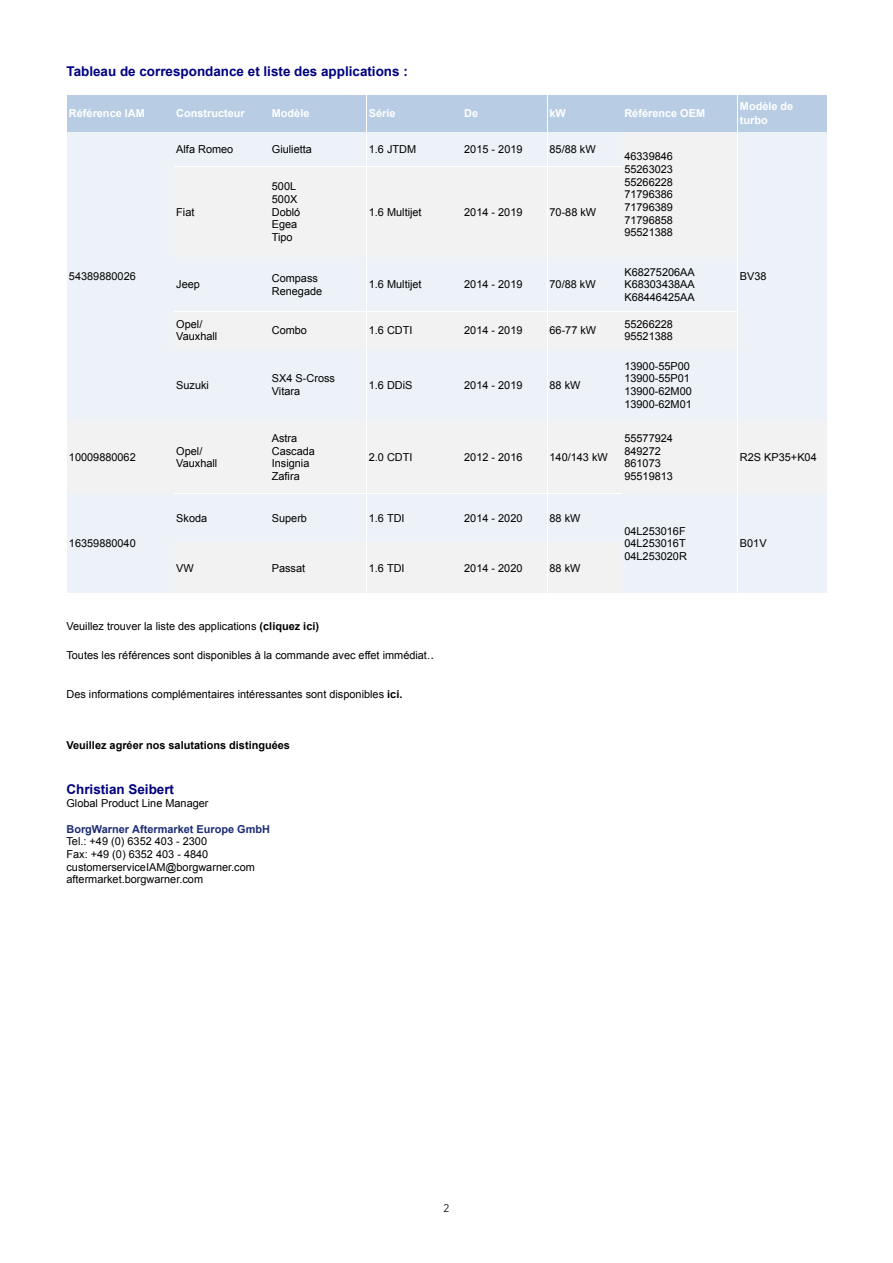
<style>
.page{position:relative;width:893px;height:1263px;background:#fff}
.page>*{position:absolute;margin:0;border:0;box-sizing:border-box;transform-origin:0 0}
.t1{font:700 13.5px "Arial";color:#000080}
.t2{font:11.25px "Gotham Narrow";color:#231f20}
.t3{font:10.95px/12.6px "Arial";color:#000}
.t4{font:700 10.95px/14.2px "Arial";color:#fff}
.t5{font:700 10.95px "Arial";color:#000}
.s1{font-weight:700}
.s2{font-family:"Times";font-size:13.5px}
.s3{font-weight:700;color:#1d2d76}
</style>
<div class="page">
<div style="left:67px;top:95px;width:107px;height:36px;background:#b8cce4"></div>
<div style="left:174px;top:95px;width:95px;height:36px;background:#b8cce4"></div>
<div style="left:270px;top:95px;width:96px;height:36px;background:#b8cce4"></div>
<div style="left:367px;top:95px;width:95px;height:36px;background:#b8cce4"></div>
<div style="left:462px;top:95px;width:85px;height:36px;background:#b8cce4"></div>
<div style="left:548px;top:95px;width:74px;height:36px;background:#b8cce4"></div>
<div style="left:623px;top:95px;width:114px;height:36px;background:#b8cce4"></div>
<div style="left:738px;top:95px;width:88px;height:36px;background:#b8cce4"></div>
<div style="left:67px;top:132px;width:107px;height:289px;background:#edf2f8"></div>
<div style="left:174px;top:132px;width:95px;height:34px;background:#edf2f8"></div>
<div style="left:270px;top:132px;width:96px;height:34px;background:#edf2f8"></div>
<div style="left:367px;top:132px;width:95px;height:34px;background:#edf2f8"></div>
<div style="left:462px;top:132px;width:85px;height:34px;background:#edf2f8"></div>
<div style="left:548px;top:132px;width:74px;height:34px;background:#edf2f8"></div>
<div style="left:623px;top:132px;width:114px;height:125px;background:#f2f2f2"></div>
<div style="left:738px;top:132px;width:88px;height:289px;background:#edf2f8"></div>
<div style="left:174px;top:167px;width:95px;height:90px;background:#f2f2f2"></div>
<div style="left:270px;top:167px;width:96px;height:90px;background:#f2f2f2"></div>
<div style="left:367px;top:167px;width:95px;height:90px;background:#f2f2f2"></div>
<div style="left:462px;top:167px;width:85px;height:90px;background:#f2f2f2"></div>
<div style="left:548px;top:167px;width:74px;height:90px;background:#f2f2f2"></div>
<div style="left:174px;top:258px;width:95px;height:53px;background:#edf2f8"></div>
<div style="left:270px;top:258px;width:96px;height:53px;background:#edf2f8"></div>
<div style="left:367px;top:258px;width:95px;height:53px;background:#edf2f8"></div>
<div style="left:462px;top:258px;width:85px;height:53px;background:#edf2f8"></div>
<div style="left:548px;top:258px;width:74px;height:53px;background:#edf2f8"></div>
<div style="left:623px;top:258px;width:114px;height:53px;background:#edf2f8"></div>
<div style="left:174px;top:312px;width:95px;height:36px;background:#f2f2f2"></div>
<div style="left:270px;top:312px;width:96px;height:36px;background:#f2f2f2"></div>
<div style="left:367px;top:312px;width:95px;height:36px;background:#f2f2f2"></div>
<div style="left:462px;top:312px;width:85px;height:36px;background:#f2f2f2"></div>
<div style="left:548px;top:312px;width:74px;height:36px;background:#f2f2f2"></div>
<div style="left:623px;top:312px;width:114px;height:36px;background:#f2f2f2"></div>
<div style="left:174px;top:349px;width:95px;height:72px;background:#edf2f8"></div>
<div style="left:270px;top:349px;width:96px;height:72px;background:#edf2f8"></div>
<div style="left:367px;top:349px;width:95px;height:72px;background:#edf2f8"></div>
<div style="left:462px;top:349px;width:85px;height:72px;background:#edf2f8"></div>
<div style="left:548px;top:349px;width:74px;height:72px;background:#edf2f8"></div>
<div style="left:623px;top:349px;width:114px;height:72px;background:#edf2f8"></div>
<div style="left:67px;top:421px;width:107px;height:72px;background:#f2f2f2"></div>
<div style="left:174px;top:421px;width:95px;height:72px;background:#f2f2f2"></div>
<div style="left:270px;top:421px;width:96px;height:72px;background:#f2f2f2"></div>
<div style="left:367px;top:421px;width:95px;height:72px;background:#f2f2f2"></div>
<div style="left:462px;top:421px;width:85px;height:72px;background:#f2f2f2"></div>
<div style="left:548px;top:421px;width:74px;height:72px;background:#f2f2f2"></div>
<div style="left:623px;top:421px;width:114px;height:72px;background:#f2f2f2"></div>
<div style="left:738px;top:421px;width:88px;height:72px;background:#f2f2f2"></div>
<div style="left:67px;top:494px;width:107px;height:99px;background:#edf2f8"></div>
<div style="left:174px;top:494px;width:95px;height:48px;background:#edf2f8"></div>
<div style="left:270px;top:494px;width:96px;height:48px;background:#edf2f8"></div>
<div style="left:367px;top:494px;width:95px;height:48px;background:#edf2f8"></div>
<div style="left:462px;top:494px;width:85px;height:48px;background:#edf2f8"></div>
<div style="left:548px;top:494px;width:74px;height:48px;background:#edf2f8"></div>
<div style="left:623px;top:494px;width:114px;height:99px;background:#edf2f8"></div>
<div style="left:738px;top:494px;width:88px;height:99px;background:#edf2f8"></div>
<div style="left:174px;top:543px;width:95px;height:50px;background:#f2f2f2"></div>
<div style="left:270px;top:543px;width:96px;height:50px;background:#f2f2f2"></div>
<div style="left:367px;top:543px;width:95px;height:50px;background:#f2f2f2"></div>
<div style="left:462px;top:543px;width:85px;height:50px;background:#f2f2f2"></div>
<div style="left:548px;top:543px;width:74px;height:50px;background:#f2f2f2"></div>
<p class="t1" style="left:66px;top:62px;width:343px">Tableau de correspondance et liste des applications :</p>
<p class="t4" style="left:69px;top:107px;width:77px">Référence IAM</p>
<p class="t4" style="left:176px;top:107px;width:70px">Constructeur</p>
<p class="t4" style="left:272px;top:107px;width:39px">Modèle</p>
<p class="t4" style="left:369px;top:107px;width:28px">Série</p>
<p class="t4" style="left:464px;top:107px;width:15px">De</p>
<p class="t4" style="left:549px;top:107px;width:18px">kW</p>
<p class="t4" style="left:624px;top:107px;width:82px">Référence OEM</p>
<p class="t4" style="left:740px;top:99px;width:55px">Modèle de turbo</p>
<p class="t3" style="left:69px;top:270px;width:68px">54389880026</p>
<p class="t3" style="left:176px;top:143px;width:59px">Alfa Romeo</p>
<p class="t3" style="left:272px;top:143px;width:42px">Giulietta</p>
<p class="t3" style="left:369px;top:143px;width:49px">1.6 JTDM</p>
<p class="t3" style="left:464px;top:143px;width:60px">2015 - 2019</p>
<p class="t3" style="left:549px;top:143px;width:48px">85/88 kW</p>
<p class="t3" style="left:176px;top:206px;width:20px">Fiat</p>
<p class="t3" style="left:272px;top:180px;width:30px">500L<br>500X<br>Dobló<br>Egea<br>Tipo</p>
<p class="t3" style="left:369px;top:206px;width:54px">1.6 Multijet</p>
<p class="t3" style="left:464px;top:206px;width:60px">2014 - 2019</p>
<p class="t3" style="left:549px;top:206px;width:48px">70-88 kW</p>
<p class="t3" style="left:176px;top:278px;width:25px">Jeep</p>
<p class="t3" style="left:272px;top:272px;width:52px">Compass<br>Renegade</p>
<p class="t3" style="left:369px;top:278px;width:54px">1.6 Multijet</p>
<p class="t3" style="left:464px;top:278px;width:60px">2014 - 2019</p>
<p class="t3" style="left:549px;top:278px;width:48px">70/88 kW</p>
<p class="t3" style="left:624px;top:150px;width:50px;text-align:justify">46339846<br>55263023<br>55266228<br>71796386<br>71796389<br>71796858<br>95521388</p>
<p class="t3" style="left:624px;top:266px;width:72px;text-align:justify">K68275206AA K68303438AA K68446425AA</p>
<p class="t3" style="left:176px;top:318px;width:43px">Opel/<br>Vauxhall</p>
<p class="t3" style="left:272px;top:324px;width:37px">Combo</p>
<p class="t3" style="left:369px;top:324px;width:45px">1.6 CDTI</p>
<p class="t3" style="left:464px;top:324px;width:60px">2014 - 2019</p>
<p class="t3" style="left:549px;top:324px;width:48px">66-77 kW</p>
<p class="t3" style="left:624px;top:318px;width:50px">55266228<br>95521388</p>
<p class="t3" style="left:176px;top:379px;width:34px">Suzuki</p>
<p class="t3" style="left:272px;top:372px;width:65px">SX4 S-Cross<br>Vitara</p>
<p class="t3" style="left:369px;top:379px;width:45px">1.6 DDiS</p>
<p class="t3" style="left:464px;top:379px;width:60px">2014 - 2019</p>
<p class="t3" style="left:549px;top:379px;width:32px">88 kW</p>
<p class="t3" style="left:624px;top:360px;width:69px">13900-55P00<br>13900-55P01<br>13900-62M00<br>13900-62M01</p>
<p class="t3" style="left:69px;top:451px;width:68px">10009880062</p>
<p class="t3" style="left:176px;top:445px;width:43px">Opel/<br>Vauxhall</p>
<p class="t3" style="left:272px;top:432px;width:45px">Astra<br>Cascada<br>Insignia<br>Zafira</p>
<p class="t3" style="left:369px;top:451px;width:45px">2.0 CDTI</p>
<p class="t3" style="left:464px;top:451px;width:60px">2012 - 2016</p>
<p class="t3" style="left:549px;top:451px;width:60px">140/143 kW</p>
<p class="t3" style="left:69px;top:537px;width:68px">16359880040</p>
<p class="t3" style="left:176px;top:512px;width:32px">Skoda</p>
<p class="t3" style="left:272px;top:512px;width:37px">Superb</p>
<p class="t3" style="left:369px;top:512px;width:37px">1.6 TDI</p>
<p class="t3" style="left:464px;top:512px;width:60px">2014 - 2020</p>
<p class="t3" style="left:549px;top:512px;width:32px">88 kW</p>
<p class="t3" style="left:176px;top:562px;width:19px">VW</p>
<p class="t3" style="left:272px;top:562px;width:35px">Passat</p>
<p class="t3" style="left:369px;top:562px;width:37px">1.6 TDI</p>
<p class="t3" style="left:464px;top:562px;width:60px">2014 - 2020</p>
<p class="t3" style="left:549px;top:562px;width:32px">88 kW</p>
<p class="t3" style="left:624px;top:432px;width:50px">55577924<br>849272<br>861073<br>95519813</p>
<p class="t3" style="left:624px;top:525px;width:64px;text-align:justify">04L253016F 04L253016T 04L253020R</p>
<p class="t3" style="left:66px;top:620px;width:254px">Veuillez trouver la liste des applications <span class="s1">(cliquez ici)</span></p>
<p class="t3" style="left:66px;top:649px;width:369px">Toutes les références sont disponibles à la commande avec effet immédiat.<span class="s2">.</span></p>
<p class="t3" style="left:66px;top:688px;width:337px">Des informations complémentaires intéressantes sont disponibles <span class="s1">ici.</span></p>
<p class="t5" style="left:66px;top:738px;width:225px">Veuillez agréer nos salutations distinguées</p>
<p class="t1" style="left:66px;top:780px;width:109px">Christian Seibert</p>
<p class="t3" style="left:66px;top:797px;width:144px">Global Product Line Manager</p>
<p class="t3" style="left:66px;top:823px;width:205px"><span class="s3">BorgWarner Aftermarket Europe GmbH<br></span>Tel.: +49 (0) 6352 403 - 2300<br>Fax: +49 (0) 6352 403 - 4840 customerserviceIAM@borgwarner.com aftermarket.borgwarner.com</p>
<p class="t3" style="left:740px;top:270px;width:28px">BV38</p>
<p class="t3" style="left:740px;top:451px;width:78px">R2S KP35+K04</p>
<p class="t3" style="left:740px;top:537px;width:28px">B01V</p>
<p class="t2" style="left:444px;top:1201px;width:7px">2</p>
</div>
